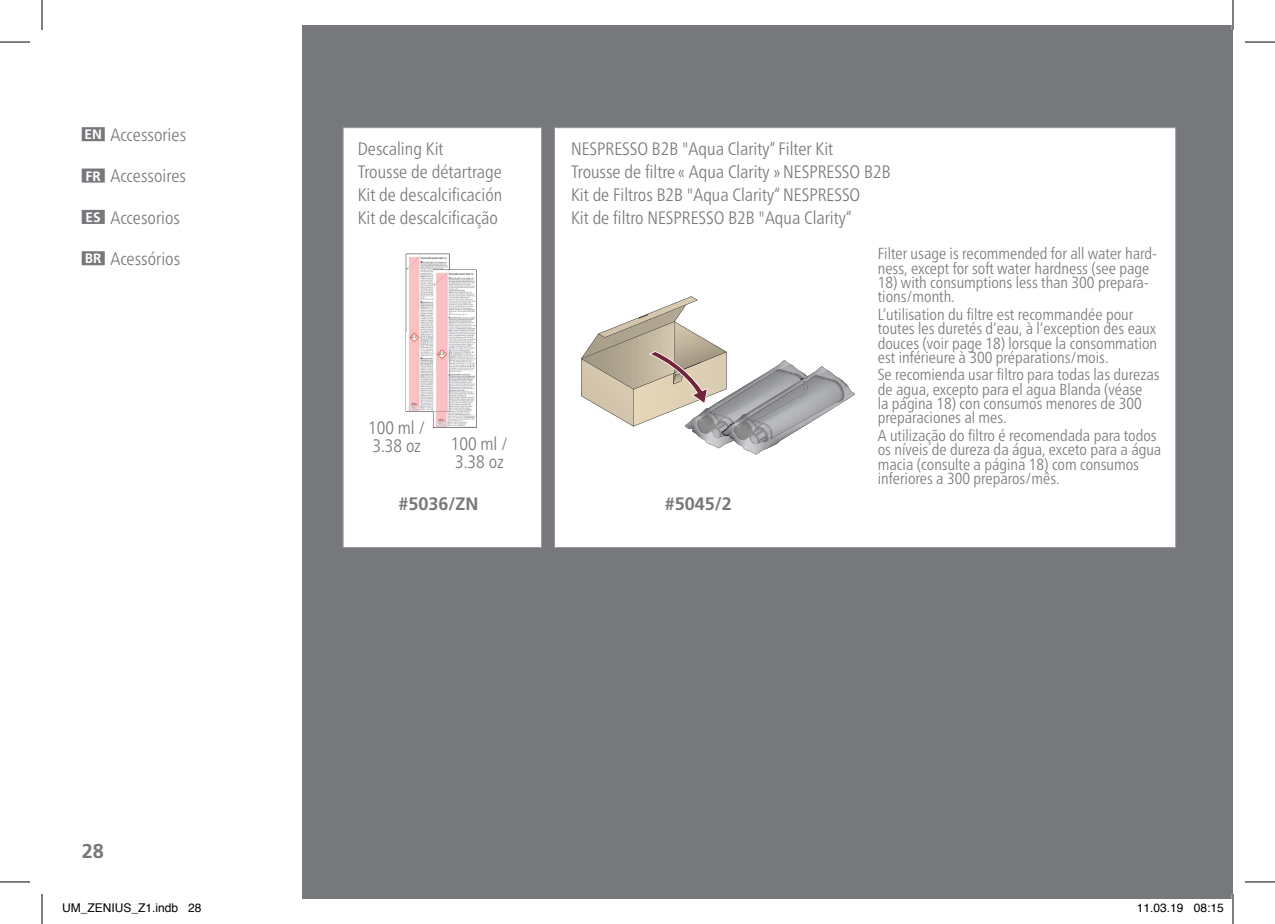
<style>
.page{position:relative;width:1275px;height:924px;background:#fff}
.page>*{position:absolute;margin:0;border:0;box-sizing:border-box;transform-origin:0 0}
.t1{font:700 20px "Frutiger";color:#76787b}
.t2{font:300 condensed 18px/23px "Frutiger Neue LT Pro";color:#76787b}
.t3{font:700 18px "Frutiger";color:#76787b}
.t4{font:300 condensed 16px/14.4px "Frutiger Neue LT Pro";color:#76787b}
.t5{font:12px "Helvetica";color:#000}
.s1{font-family:"Frutiger";font-weight:700;font-stretch:normal;font-size:13.6px;color:#fff}
</style>
<div class="page">
<div style="left:303px;top:25px;width:930px;height:873px;background:#76787b"></div>
<svg style="left:342px;top:127px;width:200px;height:421px;background:#f9f7f7"></svg>
<svg style="left:554px;top:127px;width:622px;height:421px;background:#f8f7f6"></svg>
<svg style="left:82px;top:127px;width:23px;height:138px"></svg>
<hr style="left:1231px;top:0;width:3px;height:30px;background:#fff">
<hr style="left:1231px;top:893px;width:3px;height:30px;background:#fff">
<hr style="left:0;top:42px;width:30px;height:1px;background:#000">
<hr style="left:1245px;top:42px;width:30px;height:1px;background:#000">
<hr style="left:0;top:881px;width:30px;height:1px;background:#000">
<hr style="left:1245px;top:881px;width:30px;height:1px;background:#000">
<hr style="left:42px;top:0;width:1px;height:30px;background:#000">
<hr style="left:42px;top:893px;width:1px;height:30px;background:#000">
<hr style="left:1232px;top:0;width:1px;height:30px;background:#000">
<hr style="left:1232px;top:893px;width:1px;height:30px;background:#000">
<p class="t2" style="left:84px;top:123px;width:103px"><span class="s1">EN</span> Accessories</p>
<p class="t2" style="left:86px;top:164px;width:102px"><span class="s1">FR</span> Accessoires</p>
<p class="t2" style="left:86px;top:205px;width:96px"><span class="s1">ES</span> Accesorios</p>
<p class="t2" style="left:85px;top:247px;width:97px"><span class="s1">BR</span> Acessórios</p>
<p class="t1" style="left:82px;top:838px;width:24px">28</p>
<p class="t2" style="left:358px;top:137px;width:146px">Descaling Kit<br>Trousse de détartrage<br>Kit de descalcificación<br>Kit de descalcificação</p>
<p class="t2" style="left:571px;top:137px;width:321px">NESPRESSO B2B "Aqua Clarity“ Filter Kit<br>Trousse de filtre « Aqua Clarity » NESPRESSO B2B Kit de Filtros B2B "Aqua Clarity“ NESPRESSO<br>Kit de filtro NESPRESSO B2B "Aqua Clarity“</p>
<p class="t4" style="left:878px;top:246px;width:281px">Filter usage is recommended for all water hard&shy;ness, except for soft water hardness (see page</p>
<p class="t4" style="left:878px;top:275px;width:272px">18) with consumptions less than 300 prepara&shy;tions/month.</p>
<p class="t4" style="left:878px;top:307px;width:281px">L’utilisation du filtre est recommandée pour toutes les duretés d’eau, à l’exception des eaux douces (voir page 18) lorsque la consommation est inférieure à 300 préparations/mois.</p>
<p class="t4" style="left:878px;top:367px;width:283px">Se recomienda usar filtro para todas las durezas de agua, excepto para el agua Blanda (véase<br>la página 18) con consumos menores de 300 preparaciones al mes.</p>
<p class="t4" style="left:878px;top:427px;width:285px">A utilização do filtro é recomendada para todos os níveis de dureza da água, exceto para a água macia (consulte a página 18) com consumos inferiores a 300 preparos/mês.</p>
<p class="t2" style="left:368px;top:418px;width:59px;line-height:18px">100 ml /<br>3.38 oz</p>
<p class="t2" style="left:451px;top:434px;width:59px;line-height:18px">100 ml /<br>3.38 oz</p>
<p class="t3" style="left:398px;top:493px;width:82px">#5036/ZN</p>
<p class="t3" style="left:664px;top:493px;width:69px">#5045/2</p>
<p class="t5" style="left:62px;top:898px;width:141px">UM_ZENIUS_Z1.indb 28</p>
<p class="t5" style="left:1137px;top:898px;width:88px">11.03.19 08:15</p>
</div>
